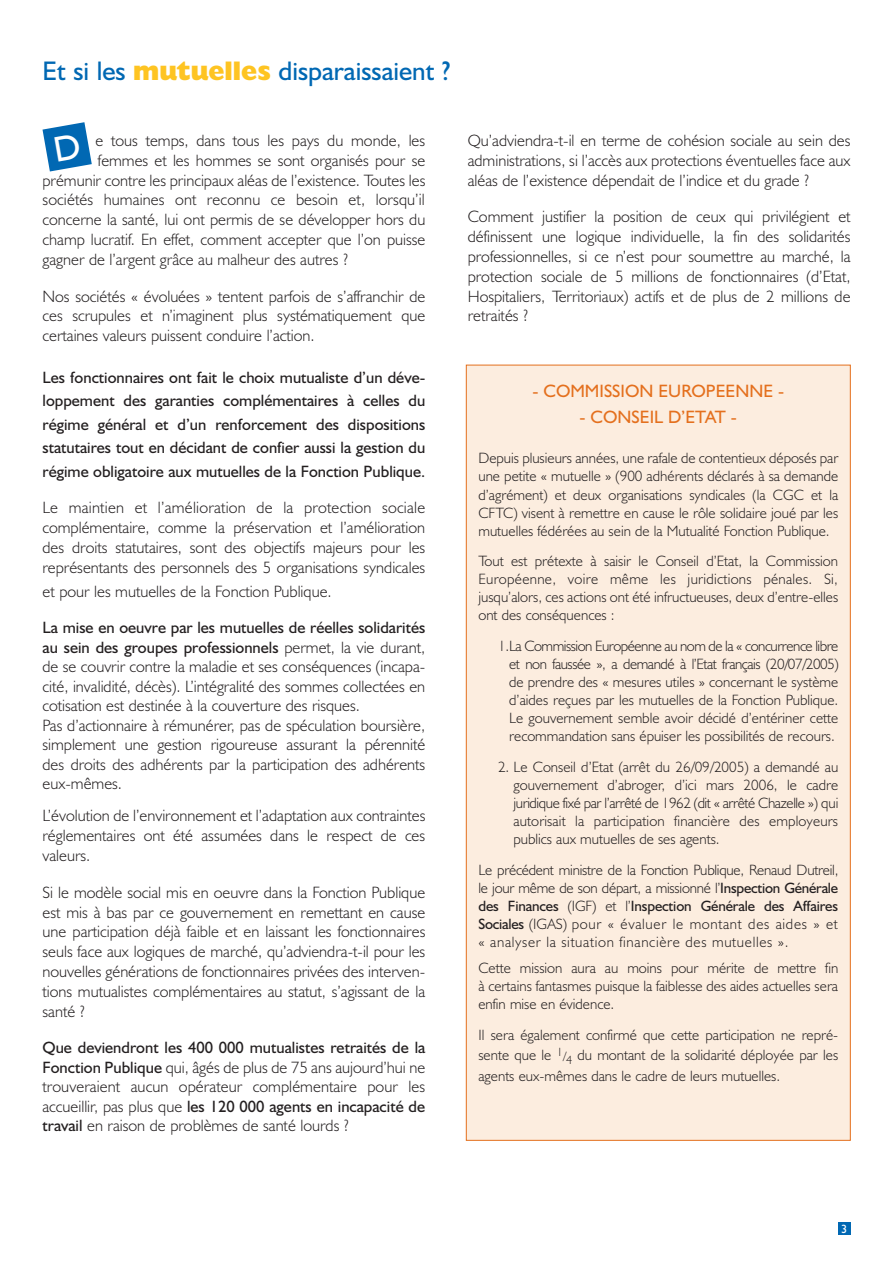
<style>
.page{position:relative;width:893px;height:1263px;background:#fff}
.page>*{position:absolute;margin:0;border:0;box-sizing:border-box;transform-origin:0 0}
.t1{font:27px "Humanist 521 BT";color:#0168b3}
.t2{font:18px "Humanist 521 BT";color:#e4701e}
.t3{font:300 16.5px/19.8px "Humanist 521 BT";color:#231f20;text-align:justify}
.t4{font:16.5px/23.5px "Humanist 521 BT";color:#231f20;text-align:justify}
.t5{font:300 15px/18px "Humanist 521 BT";color:#231f20;text-align:justify}
.t6{font:12px "Humanist 521 BT";color:#fff}
.s1{font-weight:800;color:#fec422}
.s2{font-weight:400}
.s3{font-size:12px}
</style>
<div class="page">
<div style="left:466px;top:365px;width:384px;height:775px;background:#fceddf"></div>
<div style="left:838px;top:1222px;width:12px;height:13px;background:#0168b3"></div>
<svg style="left:43px;top:122px;width:49px;height:49px"></svg>
<h1 class="t1" style="left:43px;top:55px;width:409px">Et si les <span class="s1">mutuelles</span> disparaissaient ?</h1>
<p class="t3" style="left:95px;top:132px;width:331px">e tous temps, dans tous les pays du monde, les</p>
<p class="t3" style="left:98px;top:152px;width:329px">femmes et les hommes se sont organisés pour se</p>
<p class="t3" style="left:43px;top:172px;width:384px">prémunir contre les principaux aléas de l’existence. Toutes les</p>
<p class="t3" style="left:43px;top:192px;width:384px">sociétés humaines ont reconnu ce besoin et, lorsqu’il</p>
<p class="t3" style="left:43px;top:211px;width:384px">concerne la santé, lui ont permis de se développer hors du</p>
<p class="t3" style="left:43px;top:231px;width:384px">champ lucratif. En effet, comment accepter que l’on puisse</p>
<p class="t3" style="left:43px;top:251px;width:307px">gagner de l’argent grâce au malheur des autres ?</p>
<p class="t3" style="left:43px;top:288px;width:384px">Nos sociétés « évoluées » tentent parfois de s’affranchir de ces scrupules et n’imaginent plus systématiquement que certaines valeurs puissent conduire l’action.</p>
<p class="t4" style="left:43px;top:365px;width:384px">Les fonctionnaires ont fait le choix mutualiste d’un déve&shy;loppement des garanties complémentaires à celles du régime général et d’un renforcement des dispositions statutaires tout en décidant de confier aussi la gestion du régime obligatoire aux mutuelles de la Fonction Publique.</p>
<p class="t3" style="left:43px;top:499px;width:384px">Le maintien et l’amélioration de la protection sociale complémentaire, comme la préservation et l’amélioration des droits statutaires, sont des objectifs majeurs pour les représentants des personnels des 5 organisations syndicales</p>
<p class="t3" style="left:43px;top:583px;width:291px">et pour les mutuelles de la Fonction Publique.</p>
<p class="t3" style="left:43px;top:620px;width:384px;text-align:left"><span class="s2">La mise en oeuvre par les mutuelles de réelles solidarités au sein des groupes professionnels</span> permet, la vie durant, de se couvrir contre la maladie et ses conséquences (incapa&shy;cité, invalidité, décès). L’intégralité des sommes collectées en cotisation est destinée à la couverture des risques.<br>Pas d’actionnaire à rémunérer, pas de spéculation boursière, simplement une gestion rigoureuse assurant la pérennité des droits des adhérents par la participation des adhérents eux-mêmes.</p>
<p class="t3" style="left:43px;top:808px;width:384px">L’évolution de l’environnement et l’adaptation aux contraintes réglementaires ont été assumées dans le respect de ces valeurs.</p>
<p class="t3" style="left:43px;top:884px;width:384px">Si le modèle social mis en oeuvre dans la Fonction Publique est mis à bas par ce gouvernement en remettant en cause une participation déjà faible et en laissant les fonctionnaires seuls face aux logiques de marché, qu’adviendra-t-il pour les nouvelles générations de fonctionnaires privées des interven&shy;tions mutualistes complémentaires au statut, s’agissant de la santé ?</p>
<p class="t3" style="left:43px;top:1040px;width:384px"><span class="s2">Que deviendront les 400 000 mutualistes retraités de la Fonction Publique</span> qui, âgés de plus de 75 ans aujourd’hui ne trouveraient aucun opérateur complémentaire pour les accueillir, pas plus que <span class="s2">les 120 000 agents en incapacité de travail</span> en raison de problèmes de santé lourds ?</p>
<p class="t3" style="left:468px;top:132px;width:384px">Qu’adviendra-t-il en terme de cohésion sociale au sein des administrations, si l’accès aux protections éventuelles face aux aléas de l’existence dépendait de l’indice et du grade ?</p>
<p class="t3" style="left:468px;top:209px;width:384px">Comment justifier la position de ceux qui privilégient et définissent une logique individuelle, la fin des solidarités professionnelles, si ce n’est pour soumettre au marché, la protection sociale de 5 millions de fonctionnaires (d’Etat, Hospitaliers, Territoriaux) actifs et de plus de 2 millions de retraités ?</p>
<p class="t2" style="left:532px;top:381px;width:253px">- COMMISSION EUROPEENNE -</p>
<p class="t2" style="left:580px;top:406px;width:159px">- CONSEIL D’ETAT -</p>
<p class="t5" style="left:478px;top:451px;width:361px">Depuis plusieurs années, une rafale de contentieux déposés par une petite « mutuelle » (900 adhérents déclarés à sa demande d’agrément) et deux organisations syndicales (la CGC et la CFTC) visent à remettre en cause le rôle solidaire joué par les mutuelles fédérées au sein de la Mutualité Fonction Publique.</p>
<p class="t5" style="left:478px;top:554px;width:361px">Tout est prétexte à saisir le Conseil d’Etat, la Commission Européenne, voire même les juridictions pénales. Si, jusqu’alors, ces actions ont été infructueuses, deux d’entre-elles ont des conséquences :</p>
<p class="t5" style="left:509px;top:639px;width:331px;text-indent:-11px">1.La Commission Européenne au nom de la « concurrence libre et non faussée », a demandé à l’Etat français (20/07/2005) de prendre des « mesures utiles » concernant le système d’aides reçues par les mutuelles de la Fonction Publique.<br>Le gouvernement semble avoir décidé d’entériner cette recommandation sans épuiser les possibilités de recours.</p>
<p class="t5" style="left:513px;top:759px;width:326px;text-indent:-15px">2. Le Conseil d’Etat (arrêt du 26/09/2005) a demandé au gouvernement d’abroger, d’ici mars 2006, le cadre juridique fixé par l’arrêté de 1962 (dit « arrêté Chazelle ») qui autorisait la participation financière des employeurs publics aux mutuelles de ses agents.</p>
<p class="t5" style="left:478px;top:862px;width:361px">Le précédent ministre de la Fonction Publique, Renaud Dutreil, le jour même de son départ, a missionné l’<span class="s2">Inspection Générale des Finances</span> (IGF) et l’<span class="s2">Inspection Générale des Affaires Sociales</span> (IGAS) pour « évaluer le montant des aides » et « analyser la situation financière des mutuelles ».</p>
<p class="t5" style="left:478px;top:960px;width:361px">Cette mission aura au moins pour mérite de mettre fin à certains fantasmes puisque la faiblesse des aides actuelles sera enfin mise en évidence.</p>
<p class="t5" style="left:478px;top:1026px;width:361px;line-height:20px">Il sera également confirmé que cette participation ne repré&shy;sente que le <sup>1</sup><span class="s3">/</span><sub>4</sub> du montant de la solidarité déployée par les</p>
<p class="t5" style="left:478px;top:1068px;width:303px">agents eux-mêmes dans le cadre de leurs mutuelles.</p>
<p class="t6" style="left:841px;top:1222px;width:8px">3</p>
</div>
